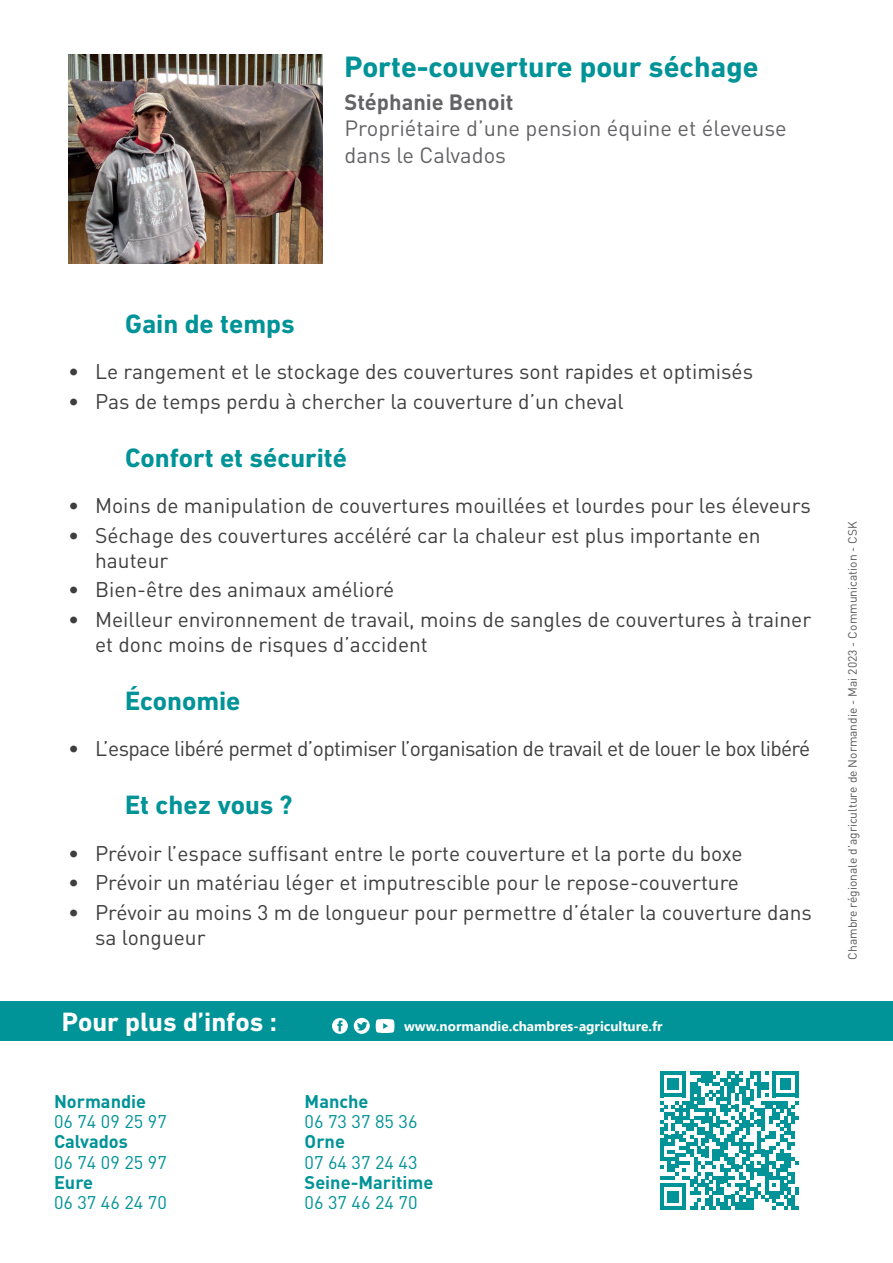
<style>
.page{position:relative;width:893px;height:1263px;background:#fff}
.page>*{position:absolute;margin:0;border:0;box-sizing:border-box;transform-origin:0 0}
.t1{font:700 30px "DIN Next LT Pro";color:#009397}
.t2{font:700 27px "DIN Next LT Pro";color:#009397}
.t3{font:700 27px "DIN Next LT Pro";color:#fff}
.t4{font:21.9px/26.2px "DINOT";color:#636366}
.t5{font:700 21.9px "DINOT";color:#636366}
.t6{font:21px/25.2px "DINOT";color:#3e3e3f}
.t7{font:21px "DINOT";letter-spacing:-.03em;color:#3e3e3f}
.t8{font:18.15px "DINOT";color:#009397}
.t9{font:700 18.15px "DINOT";color:#009397}
.t10{font:700 13.5px "Segoe UI";color:#fff}
.t11{font:12px "DINOT";color:#57585a}
</style>
<div class="page">
<div style="left:0;top:1001px;width:893px;height:39px;background:#009397"></div>
<svg style="left:332px;top:1018px;width:16px;height:16px"></svg>
<svg style="left:354px;top:1018px;width:16px;height:16px"></svg>
<svg style="left:376px;top:1019px;width:18px;height:14px"></svg>
<svg style="left:660px;top:1071px;width:139px;height:139px"></svg>
<img style="left:68px;top:54px;width:255px;height:210px">
<h1 class="t1" style="left:344px;top:49px;width:416px">Porte-couverture pour séchage</h1>
<p class="t5" style="left:344px;top:88px;width:170px">Stéphanie Benoit</p>
<p class="t4" style="left:344px;top:115px;width:444px">Propriétaire d’une pension équine et éleveuse dans le Calvados</p>
<p class="t2" style="left:125px;top:308px;width:171px">Gain de temps</p>
<p class="t6" style="left:68px;top:359px;width:687px">• Le rangement et le stockage des couvertures sont rapides et optimisés</p>
<p class="t6" style="left:68px;top:388px;width:557px">• Pas de temps perdu à chercher la couverture d’un cheval</p>
<p class="t2" style="left:125px;top:442px;width:224px">Confort et sécurité</p>
<p class="t6" style="left:68px;top:493px;width:744px">• Moins de manipulation de couvertures mouillées et lourdes pour les éleveurs</p>
<p class="t6" style="left:95px;top:522px;width:667px;text-indent:-27px">• Séchage des couvertures accéléré car la chaleur est plus importante en hauteur</p>
<p class="t6" style="left:68px;top:577px;width:328px">• Bien-être des animaux amélioré</p>
<p class="t6" style="left:95px;top:606px;width:718px;text-indent:-27px">• Meilleur environnement de travail, moins de sangles de couvertures à trainer et donc moins de risques d’accident</p>
<p class="t2" style="left:125px;top:685px;width:117px">Économie</p>
<p class="t7" style="left:68px;top:736px;width:744px">• L’espace libéré permet d’optimiser l’organisation de travail et de louer le box libéré</p>
<p class="t2" style="left:125px;top:789px;width:169px">Et chez vous ?</p>
<p class="t6" style="left:68px;top:840px;width:676px">• Prévoir l’espace suffisant entre le porte couverture et la porte du boxe</p>
<p class="t6" style="left:68px;top:870px;width:673px">• Prévoir un matériau léger et imputrescible pour le repose-couverture</p>
<p class="t6" style="left:95px;top:899px;width:718px;text-indent:-27px">• Prévoir au moins 3 m de longueur pour permettre d’étaler la couverture dans sa longueur</p>
<p class="t3" style="left:62px;top:1006px;width:217px">Pour plus d’infos :</p>
<p class="t10" style="left:404px;top:1013px;width:260px">www.normandie.chambres-agriculture.fr</p>
<p class="t9" style="left:54px;top:1089px;width:94px">Normandie</p>
<p class="t8" style="left:54px;top:1110px;width:114px">06 74 09 25 97</p>
<p class="t9" style="left:54px;top:1130px;width:75px">Calvados</p>
<p class="t8" style="left:54px;top:1151px;width:114px">06 74 09 25 97</p>
<p class="t9" style="left:54px;top:1170px;width:41px">Eure</p>
<p class="t8" style="left:54px;top:1191px;width:114px">06 37 46 24 70</p>
<p class="t9" style="left:305px;top:1089px;width:65px">Manche</p>
<p class="t8" style="left:305px;top:1110px;width:114px">06 73 37 85 36</p>
<p class="t9" style="left:305px;top:1130px;width:42px">Orne</p>
<p class="t8" style="left:305px;top:1151px;width:114px">07 64 37 24 43</p>
<p class="t9" style="left:305px;top:1170px;width:130px">Seine-Maritime</p>
<p class="t8" style="left:305px;top:1191px;width:114px">06 37 46 24 70</p>
<p class="t11" style="left:845px;top:959px;width:440px;rotate:-90deg">Chambre régionale d’agriculture de Normandie - Mai 2023 - Communication - CSK</p>
</div>
